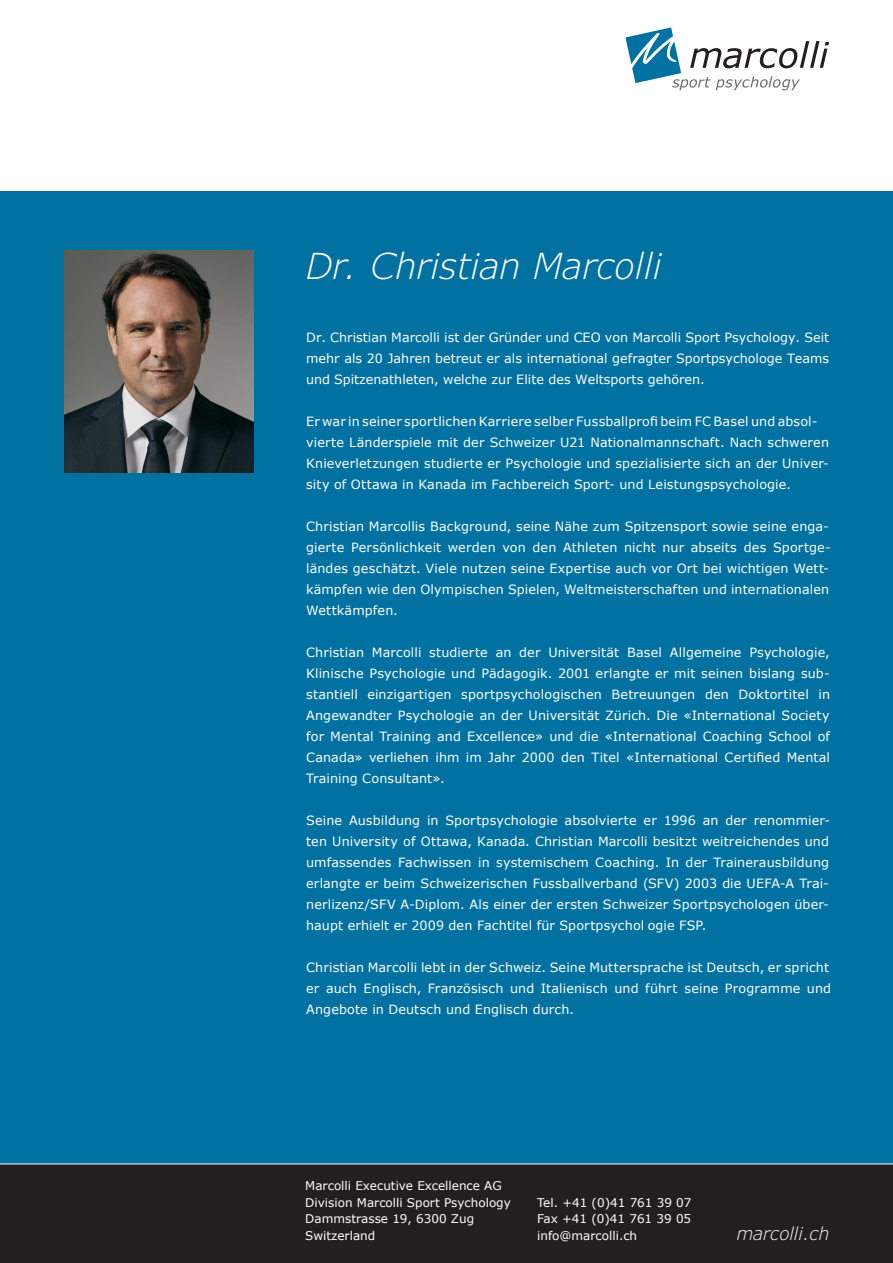
<style>
.page{position:relative;width:893px;height:1263px;background:#fff}
.page>*{position:absolute;margin:0;border:0;box-sizing:border-box;transform-origin:0 0}
.t1{font:italic 300 36px "Verdana Pro";color:#fff}
.t2{font:italic 300 18px "Verdana Pro";color:#fff}
.t3{font:12.75px/21px "Verdana";letter-spacing:.01em;color:#fff;text-align:justify}
.t4{font:12px/16.5px "Verdana";color:#fff}
</style>
<div class="page">
<div style="left:0;top:191px;width:893px;height:1072px;background:#0071a1"></div>
<div style="left:0;top:1164px;width:893px;height:99px;background:#231f20"></div>
<hr style="left:0;top:1163px;width:893px;height:1px;background:#fff">
<svg style="left:625px;top:27px;width:204px;height:63px"></svg>
<img style="left:64px;top:250px;width:189px;height:222px">
<h1 class="t1" style="left:306px;top:243px;width:357px">Dr. Christian Marcolli</h1>
<p class="t3" style="left:306px;top:327px;width:525px">Dr. Christian Marcolli ist der Gründer und CEO von Marcolli Sport Psychology. Seit mehr als 20 Jahren betreut er als international gefragter Sportpsychologe Teams und Spitzenathleten, welche zur Elite des Weltsports gehören.</p>
<p class="t3" style="left:306px;top:411px;width:524px;text-align:left">Er war in seiner sportlichen Karriere selber Fussballprofi beim FC Basel und absol&shy;vierte Länderspiele mit der Schweizer U21 Nationalmannschaft. Nach schweren Knieverletzungen studierte er Psychologie und spezialisierte sich an der Univer&shy;sity of Ottawa in Kanada im Fachbereich Sport- und Leistungspsychologie.</p>
<p class="t3" style="left:306px;top:516px;width:526px;text-align:left">Christian Marcollis Background, seine Nähe zum Spitzensport sowie seine enga&shy;gierte Persönlichkeit werden von den Athleten nicht nur abseits des Sportge&shy;ländes geschätzt. Viele nutzen seine Expertise auch vor Ort bei wichtigen Wett&shy;kämpfen wie den Olympischen Spielen, Weltmeisterschaften und internationalen Wettkämpfen.</p>
<p class="t3" style="left:306px;top:642px;width:525px">Christian Marcolli studierte an der Universität Basel Allgemeine Psychologie, Klinische Psychologie und Pädagogik. 2001 erlangte er mit seinen bislang sub&shy;stantiell einzigartigen sportpsychologischen Betreuungen den Doktortitel in Angewandter Psychologie an der Universität Zürich. Die «International Society for Mental Training and Excellence» und die «International Coaching School of Canada» verliehen ihm im Jahr 2000 den Titel «International Certified Mental Training Consultant».</p>
<p class="t3" style="left:306px;top:810px;width:525px">Seine Ausbildung in Sportpsychologie absolvierte er 1996 an der renommier&shy;ten University of Ottawa, Kanada. Christian Marcolli besitzt weitreichendes und umfassendes Fachwissen in systemischem Coaching. In der Trainerausbildung erlangte er beim Schweizerischen Fussballverband (SFV) 2003 die UEFA-A Trai&shy;nerlizenz/SFV A-Diplom. Als einer der ersten Schweizer Sportpsychologen über&shy;haupt erhielt er 2009 den Fachtitel für Sportpsychol ogie FSP.</p>
<p class="t3" style="left:306px;top:957px;width:527px;text-align:left">Christian Marcolli lebt in der Schweiz. Seine Muttersprache ist Deutsch, er spricht er auch Englisch, Französisch und Italienisch und führt seine Programme und<br>Angebote in Deutsch und Englisch durch.</p>
<p class="t4" style="left:305px;top:1177px;width:207px">Marcolli Executive Excellence AG<br>Division Marcolli Sport Psychology<br>Dammstrasse 19, 6300 Zug<br>Switzerland</p>
<p class="t4" style="left:537px;top:1194px;width:156px;text-align:justify">Tel. +41 (0)41 761 39 07<br>Fax +41 (0)41 761 39 05 info@marcolli.ch</p>
<h2 class="t2" style="left:737px;top:1221px;width:94px">marcolli.ch</h2>
</div>
